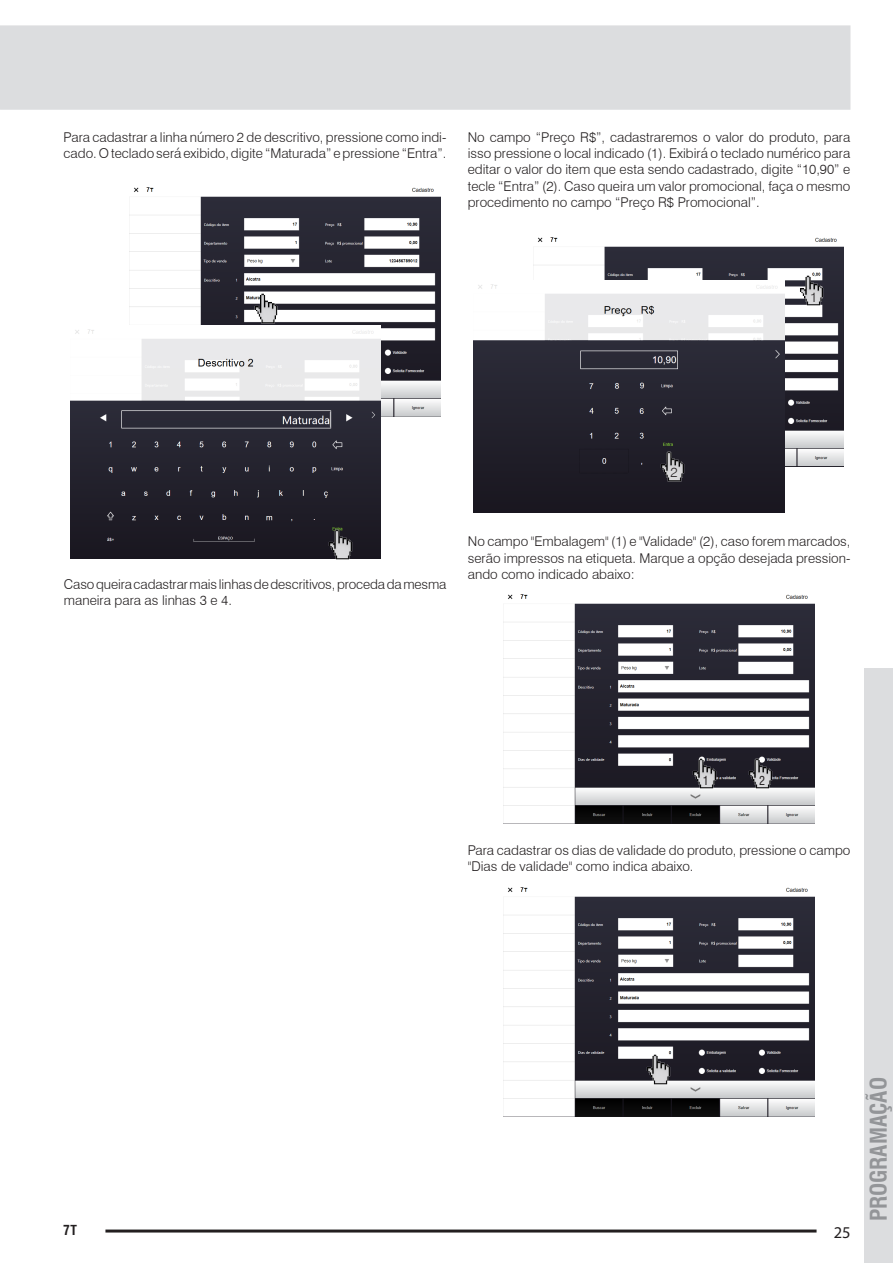
<style>
.page{position:relative;width:893px;height:1263px;background:#fff}
.page>*{position:absolute;margin:0;border:0;box-sizing:border-box;transform-origin:0 0}
.t1{font:700 condensed 22.5px "Swiss 721 BT";color:#939598}
.t2{font:16.5px "Myriad Pro";color:#231f20}
.t3{font:300 13.5px/16.2px "Swiss 721 BT";color:#231f20}
.t4{font:700 condensed 13.5px "Swiss 721 BT";color:#231f20}
.Texto_Normal_Esq__-_Tabela_-_cópia{font:condensed 12px "Swiss 721 BT";color:#231f20}
</style>
<div class="page">
<div style="left:0;top:25px;width:850px;height:85px;background:#dcdddf"></div>
<div style="left:864px;top:668px;width:29px;height:595px;background:#dcdddf"></div>
<hr style="left:105px;top:1229px;width:711px;height:3px;background:#231f20">
<img style="left:130px;top:187px;width:310px;height:229px">
<img style="left:243px;top:291px;width:46px;height:35px">
<img style="left:70px;top:326px;width:311px;height:232px">
<img style="left:318px;top:527px;width:46px;height:33px">
<img style="left:533px;top:237px;width:311px;height:229px">
<img style="left:789px;top:273px;width:46px;height:34px">
<img style="left:474px;top:280px;width:310px;height:233px">
<img style="left:649px;top:449px;width:46px;height:34px">
<img style="left:504px;top:594px;width:310px;height:229px">
<img style="left:681px;top:757px;width:46px;height:34px">
<img style="left:737px;top:757px;width:46px;height:34px">
<img style="left:504px;top:887px;width:310px;height:229px">
<img style="left:636px;top:1052px;width:45px;height:35px">
<p class="t3" style="left:64px;top:129px;width:384px">Para cadastrar a linha número 2 de descritivo, pressione como indi&shy;cado. O teclado será exibido, digite “Maturada” e pressione “Entra”.</p>
<p class="t3" style="left:468px;top:129px;width:384px;text-align:justify">No campo “Preço R$”, cadastraremos o valor do produto, para isso pressione o local indicado (1). Exibirá o teclado numérico para editar o valor do item que esta sendo cadastrado, digite “10,90” e tecle “Entra” (2). Caso queira um valor promocional, faça o mesmo procedimento no campo “Preço R$ Promocional”.</p>
<p class="t3" style="left:810px;top:289px;width:9px">1</p>
<p class="t3" style="left:671px;top:463px;width:9px">2</p>
<p class="t3" style="left:64px;top:576px;width:384px">Caso queira cadastrar mais linhas de descritivos, proceda da mesma maneira para as linhas 3 e 4.</p>
<p class="t3" style="left:468px;top:533px;width:384px;text-align:justify">No campo "Embalagem" (1) e "Validade" (2), caso forem marcados, serão impressos na etiqueta. Marque a opção desejada pression&shy;ando como indicado abaixo:</p>
<p class="Texto_Normal_Esq__-_Tabela_-_cópia" style="left:703px;top:773px;width:7px">1</p>
<p class="Texto_Normal_Esq__-_Tabela_-_cópia" style="left:759px;top:773px;width:7px">2</p>
<p class="t3" style="left:468px;top:842px;width:384px">Para cadastrar os dias de validade do produto, pressione o campo "Dias de validade" como indica abaixo.</p>
<p class="t4" style="left:63px;top:1222px;width:15px">7T</p>
<p class="t2" style="left:834px;top:1222px;width:18px">25</p>
<h1 class="t1" style="left:865px;top:1221px;width:146px;rotate:-90deg">PROGRAMAÇÃO</h1>
</div>
